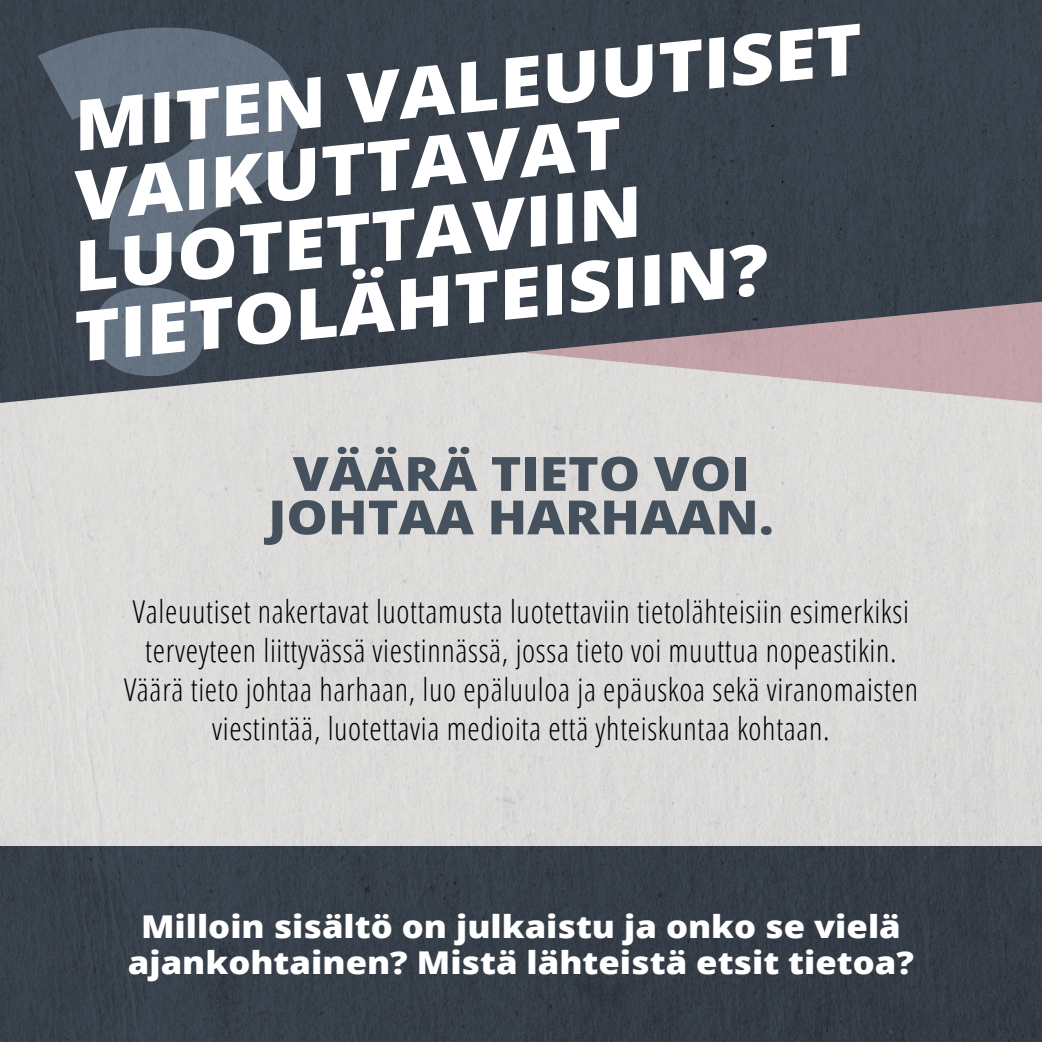
<style>
.page{position:relative;width:1042px;height:1042px;background:#dcdbda}
.page>*{position:absolute;margin:0;border:0;box-sizing:border-box;transform-origin:0 0}
._2_H2_DIAOTSIKKO{font:800 70px/69.8px "Open Sans";color:#fff;scale:1.1 1}
._6_VASTAUS_2{font:800 47.25px/43.4px "Open Sans";color:#46515e;text-align:center;scale:1.1 1}
._5_LEIPÄ{font:300 condensed 31.5px/39px "Open Sans";letter-spacing:.02em;color:#000;text-align:center}
._4_1_pohdi{font:800 31.5px/35.4px "Open Sans";color:#fff;text-align:center;scale:1.1 1}
</style>
<div class="page">
<svg style="left:0;top:0;width:1042px;height:404px;background:#51555f"></svg>
<div style="left:0;top:845px;width:1042px;height:197px;background:#363e48"></div>
<svg style="left:38px;top:26px;width:261px;height:351px;background:#4b5663"></svg>
<h2 class="_2_H2_DIAOTSIKKO" style="left:46px;top:92px;width:740px;text-indent:22px;rotate:-6deg">MITEN VALEUUTISET<br>VAIKUTTAVAT<br>LUOTETTAVIIN<br>TIETOLÄHTEISIIN?</h2>
<p class="_6_VASTAUS_2" style="left:268px;top:449px;width:461px">VÄÄRÄ TIETO VOI<br>JOHTAA HARHAAN.</p>
<p class="_5_LEIPÄ" style="left:124px;top:591px;width:795px">Valeuutiset nakertavat luottamusta luotettaviin tietolähteisiin esimerkiksi terveyteen liittyvässä viestinnässä, jossa tieto voi muuttua nopeastikin.<br>Väärä tieto johtaa harhaan, luo epäluuloa ja epäuskoa sekä viranomaisten viestintää, luotettavia medioita että yhteiskuntaa kohtaan.</p>
<p class="_4_1_pohdi" style="left:128px;top:907px;width:716px">Milloin sisältö on julkaistu ja onko se vielä ajankohtainen? Mistä lähteistä etsit tietoa?</p>
</div>
